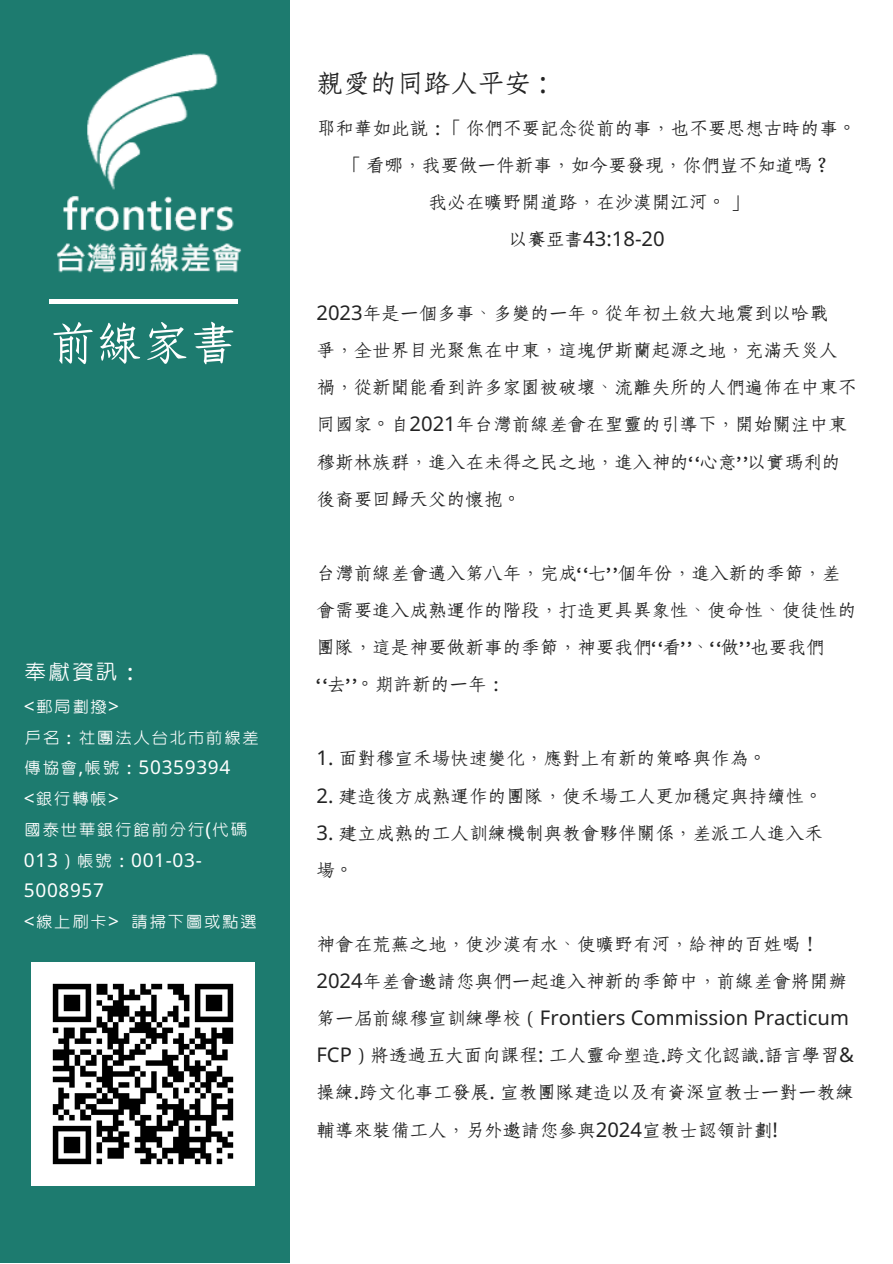
<style>
.page{position:relative;width:893px;height:1264px;background:#fff}
.page>*{position:absolute;margin:0;border:0;box-sizing:border-box;transform-origin:0 0}
.t1{font:51px "cw Te X Fang Song";color:#fff}
.t2{font:29.25px "cw Te X Fang Song";color:#222}
.t3{font:24.9px "cw Te X Yen";color:#fff}
.t4{font:20.25px/37px "cw Te X Fang Song";color:#222}
.t5{font:20.25px "Noto Sans";color:#222}
.t6{font:19.05px/30.8px "cw Te X Yen";letter-spacing:.035em;color:#fff}
.t7{font:19.05px/30.8px "Noto Sans";letter-spacing:.035em;color:#fff}
.s1{font-family:"Noto Sans"}
.s2{font-family:"cw Te X Yen"}
.s3{font-family:"cw Te X Fang Song"}
</style>
<div class="page">
<div style="left:0;top:0;width:289px;height:1262px;background:#1d7b6f"></div>
<hr style="left:50px;top:299px;width:188px;height:4px;background:#fff">
<img style="left:56px;top:53px;width:186px;height:220px">
<img style="left:32px;top:962px;width:222px;height:222px">
<p class="t1" style="left:50px;top:319px;width:189px">前線家書</p>
<p class="t3" style="left:24px;top:660px;width:119px">奉獻資訊：</p>
<p class="t6" style="left:24px;top:691px;width:97px"><span class="s1">&lt;</span>郵局劃撥<span class="s1">&gt;</span></p>
<p class="t6" style="left:24px;top:722px;width:237px">戶名：社團法人台北市前線差傳協會<span class="s1">,</span>帳號：<span class="s1">50359394</span></p>
<p class="t6" style="left:24px;top:784px;width:97px"><span class="s1">&lt;</span>銀行轉帳<span class="s1">&gt;</span></p>
<p class="t7" style="left:24px;top:813px;width:225px"><span class="s2">國泰世華銀行館前分行</span>(<span class="s2">代碼<br></span>013<span class="s2">）帳號：</span>001-03-<br>5008957</p>
<p class="t6" style="left:24px;top:906px;width:235px"><span class="s1">&lt;</span>線上刷卡<span class="s1">&gt;</span> 請掃下圖或點選</p>
<p class="t2" style="left:316px;top:70px;width:232px">親愛的同路人平安 <span class="s1">:</span></p>
<p class="t4" style="left:316px;top:110px;width:541px">耶和華如此說：「你們不要記念從前的事，也不要思想古時的事。</p>
<p class="t4" style="left:347px;top:147px;width:485px">「看哪，我要做一件新事，如今要發現，你們豈不知道嗎？</p>
<p class="t4" style="left:428px;top:184px;width:318px">我必在曠野開道路，在沙漠開江河。」</p>
<p class="t5" style="left:508px;top:224px;width:157px"><span class="s3">以賽亞書</span>43:18-20</p>
<p class="t4" style="left:316px;top:295px;width:541px"><span class="s1">2023</span>年是一個多事、多變的一年。從年初土敘大地震到以哈戰<br>爭，全世界目光聚焦在中東，這塊伊斯蘭起源之地，充滿天災人禍，從新聞能看到許多家園被破壞、流離失所的人們遍佈在中東不同國家。自<span class="s1">2021</span>年台灣前線差會在聖靈的引導下，開始關注中東穆斯林族群，進入在未得之民之地，進入神的“心意”以實瑪利的後裔要回歸天父的懷抱。</p>
<p class="t4" style="left:316px;top:555px;width:541px">台灣前線差會邁入第八年，完成“七”個年份，進入新的季節，差會需要進入成熟運作的階段，打造更具異象性、使命性、使徒性的團隊，這是神要做新事的季節，神要我們“看”、“做”也要我們<br>“去”。期許新的一年：</p>
<p class="t4" style="left:316px;top:740px;width:452px"><span class="s1">1.</span> 面對穆宣禾場快速變化，應對上有新的策略與作為。</p>
<p class="t4" style="left:316px;top:777px;width:508px"><span class="s1">2.</span> 建造後方成熟運作的團隊，使禾場工人更加穩定與持續性。</p>
<p class="t4" style="left:316px;top:814px;width:508px"><span class="s1">3.</span> 建立成熟的工人訓練機制與教會夥伴關係，差派工人進入禾場。</p>
<p class="t4" style="left:316px;top:926px;width:504px">神會在荒蕪之地，使沙漠有水、使曠野有河，給神的百姓喝！</p>
<p class="t4" style="left:316px;top:963px;width:539px"><span class="s1">2024</span>年差會邀請您與們一起進入神新的季節中，前線差會將開辦第一屆前線穆宣訓練學校（<span class="s1">Frontiers Commission Practicum FCP</span>）將透過五大面向課程<span class="s1">:</span> 工人靈命塑造<span class="s1">.</span>跨文化認識<span class="s1">.</span>語言學習<span class="s1">&amp;</span>操練<span class="s1">.</span>跨文化事工發展<span class="s1">.</span> 宣教團隊建造以及有資深宣教士一對一教練輔導來裝備工人，另外邀請您參與<span class="s1">2024</span>宣教士認領計劃<span class="s1">!</span></p>
</div>
